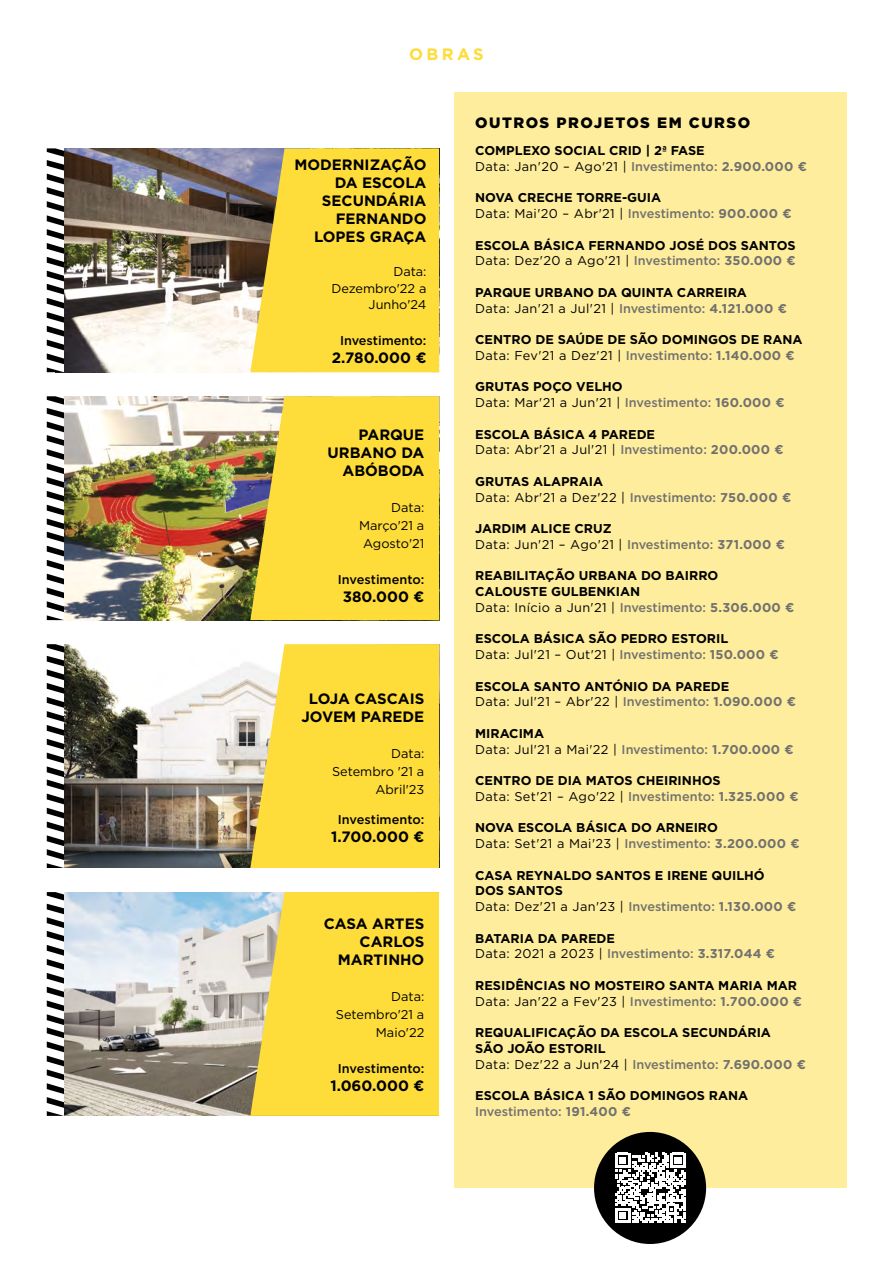
<style>
.page{position:relative;width:893px;height:1263px;background:#fff}
.page>*{position:absolute;margin:0;border:0;box-sizing:border-box;transform-origin:0 0}
.t1{font:700 16.5px "Gotham";letter-spacing:.2em;color:#fedc39}
.t2{font:700 15px/18px "Gotham";color:#000;text-align:right}
.t3{font:900 15px "Gotham";letter-spacing:.1em;color:#000}
.t4{font:700 12.75px/15.8px "Gotham";color:#000}
.t5{font:12.75px/15.8px "Gotham";letter-spacing:.03em;color:#000}
.t6{font:12.75px/18px "Gotham";color:#000;text-align:right}
.t7{font:500 12.75px "Gotham";color:#000}
.s1{font-weight:400}
.s2{font-weight:500;color:#71706f}
.s3{color:#71706f}
.s4{font-weight:700}
.s5{font-weight:700;color:#71706f}
</style>
<div class="page">
<div style="left:454px;top:92px;width:392px;height:1096px;background:#feed9c"></div>
<img style="left:64px;top:892px;width:186px;height:223px">
<img style="left:64px;top:396px;width:186px;height:224px">
<img style="left:64px;top:644px;width:186px;height:224px">
<img style="left:64px;top:148px;width:186px;height:224px">
<svg style="left:250px;top:892px;width:189px;height:224px;background:#f8d945"></svg>
<svg style="left:250px;top:644px;width:189px;height:224px;background:#fadb46"></svg>
<svg style="left:250px;top:396px;width:189px;height:224px;background:#f4d43e"></svg>
<svg style="left:250px;top:148px;width:189px;height:224px;background:#f1d13e"></svg>
<svg style="left:47px;top:396px;width:17px;height:224px"></svg>
<svg style="left:47px;top:892px;width:17px;height:224px"></svg>
<svg style="left:47px;top:644px;width:17px;height:224px"></svg>
<svg style="left:47px;top:148px;width:17px;height:224px"></svg>
<div style="left:594px;top:1132px;width:112px;height:112px;background:#000;border-radius:50%"></div>
<svg style="left:615px;top:1153px;width:70px;height:70px"></svg>
<p class="t1" style="left:409px;top:43px;width:76px">OBRAS</p>
<p class="t2" style="left:294px;top:155px;width:134px">MODERNIZAÇÃO<br>DA ESCOLA<br>SECUNDÁRIA<br>FERNANDO<br>LOPES GRAÇA</p>
<p class="t6" style="left:331px;top:263px;width:97px;line-height:16.5px">Data:<br>Dezembro'22 a<br>Junho'24</p>
<p class="t7" style="left:340px;top:332px;width:88px">Investimento:</p>
<p class="t2" style="left:332px;top:349px;width:96px">2.780.000 €</p>
<p class="t2" style="left:328px;top:425px;width:98px">PARQUE<br>URBANO DA<br>ABÓBODA</p>
<p class="t6" style="left:359px;top:498px;width:67px">Data:<br>Março'21 a<br>Agosto'21</p>
<p class="t7" style="left:338px;top:571px;width:88px">Investimento:</p>
<p class="t2" style="left:343px;top:587px;width:83px">380.000 €</p>
<p class="t2" style="left:301px;top:689px;width:124px;text-align:center">LOJA CASCAIS<br>JOVEM PAREDE</p>
<p class="t6" style="left:332px;top:744px;width:94px">Data:<br>Setembro '21 a<br>Abril'23</p>
<p class="t7" style="left:338px;top:811px;width:88px">Investimento:</p>
<p class="t2" style="left:331px;top:827px;width:95px">1.700.000 €</p>
<p class="t2" style="left:324px;top:914px;width:102px">CASA ARTES<br>CARLOS<br>MARTINHO</p>
<p class="t6" style="left:336px;top:987px;width:90px">Data:<br>Setembro'21 a<br>Maio'22</p>
<p class="t7" style="left:338px;top:1060px;width:88px">Investimento:</p>
<p class="t2" style="left:330px;top:1076px;width:95px">1.060.000 €</p>
<p class="t3" style="left:475px;top:112px;width:277px">OUTROS PROJETOS EM CURSO</p>
<p class="t4" style="left:475px;top:143px;width:333px">COMPLEXO SOCIAL CRID | 2ª FASE<br><span class="s1">Data: Jan'20 – Ago'21 |</span> <span class="s2">Investimento:</span> <span class="s3">2.900.000 €</span></p>
<p class="t4" style="left:475px;top:190px;width:318px">NOVA CRECHE TORRE-GUIA<br><span class="s1">Data: Mai'20 – Abr'21 |</span> <span class="s2">Investimento:</span> <span class="s3">900.000 €</span></p>
<p class="t4" style="left:475px;top:237px;width:322px">ESCOLA BÁSICA FERNANDO JOSÉ DOS SANTOS<br><span class="s1">Data: Dez'20 a Ago'21 |</span> <span class="s2">Investimento:</span> <span class="s3">350.000 €</span></p>
<p class="t4" style="left:475px;top:284px;width:313px">PARQUE URBANO DA QUINTA CARREIRA<br><span class="s1">Data: Jan'21 a Jul'21 |</span> <span class="s2">Investimento:</span> <span class="s3">4.121.000 €</span></p>
<p class="t4" style="left:475px;top:332px;width:329px">CENTRO DE SAÚDE DE SÃO DOMINGOS DE RANA<br><span class="s1">Data: Fev'21 a Dez'21 |</span> <span class="s2">Investimento:</span> <span class="s3">1.140.000 €</span></p>
<p class="t5" style="left:475px;top:379px;width:311px"><span class="s4">GRUTAS POÇO VELHO<br></span>Data: Mar'21 a Jun'21 | <span class="s2">Investimento:</span> <span class="s5">160.000 €</span></p>
<p class="t4" style="left:475px;top:426px;width:310px">ESCOLA BÁSICA 4 PAREDE<br><span class="s1">Data: Abr'21 a Jul'21 |</span> <span class="s2">Investimento:</span> <span class="s3">200.000 €</span></p>
<p class="t5" style="left:475px;top:473px;width:318px"><span class="s4">GRUTAS ALAPRAIA<br></span>Data: Abr'21 a Dez'22 | <span class="s2">Investimento:</span> <span class="s5">750.000 €</span></p>
<p class="t5" style="left:475px;top:520px;width:311px"><span class="s4">JARDIM ALICE CRUZ<br></span>Data: Jun'21 – Ago'21 | <span class="s2">Investimento:</span> <span class="s5">371.000 €</span></p>
<p class="t4" style="left:475px;top:568px;width:321px">REABILITAÇÃO URBANA DO BAIRRO<br>CALOUSTE GULBENKIAN<br><span class="s1">Data: Início a Jun'21 |</span> <span class="s2">Investimento:</span> <span class="s3">5.306.000 €</span></p>
<p class="t4" style="left:475px;top:631px;width:305px">ESCOLA BÁSICA SÃO PEDRO ESTORIL<br><span class="s1">Data: Jul'21 – Out'21 |</span> <span class="s2">Investimento:</span> <span class="s3">150.000 €</span></p>
<p class="t4" style="left:475px;top:678px;width:322px">ESCOLA SANTO ANTÓNIO DA PAREDE<br><span class="s1">Data: Jul'21 – Abr'22 |</span> <span class="s2">Investimento:</span> <span class="s3">1.090.000 €</span></p>
<p class="t5" style="left:475px;top:725px;width:320px"><span class="s4">MIRACIMA<br></span>Data: Jul'21 a Mai'22 | <span class="s2">Investimento:</span> <span class="s5">1.700.000 €</span></p>
<p class="t4" style="left:475px;top:773px;width:325px">CENTRO DE DIA MATOS CHEIRINHOS<br><span class="s1">Data: Set'21 – Ago'22 |</span> <span class="s2">Investimento:</span> <span class="s3">1.325.000 €</span></p>
<p class="t4" style="left:475px;top:820px;width:326px">NOVA ESCOLA BÁSICA DO ARNEIRO<br><span class="s1">Data: Set'21 a Mai'23 |</span> <span class="s2">Investimento:</span> <span class="s3">3.200.000 €</span></p>
<p class="t4" style="left:475px;top:867px;width:323px">CASA REYNALDO SANTOS E IRENE QUILHÓ<br>DOS SANTOS<br><span class="s1">Data: Dez'21 a Jan'23 |</span> <span class="s2">Investimento:</span> <span class="s3">1.130.000 €</span></p>
<p class="t4" style="left:475px;top:930px;width:301px">BATARIA DA PAREDE<br><span class="s1">Data: 2021 a 2023 |</span> <span class="s2">Investimento:</span> <span class="s3">3.317.044 €</span></p>
<p class="t4" style="left:475px;top:977px;width:328px">RESIDÊNCIAS NO MOSTEIRO SANTA MARIA MAR<br><span class="s1">Data: Jan'22 a Fev'23 |</span> <span class="s2">Investimento:</span> <span class="s3">1.700.000 €</span></p>
<p class="t4" style="left:475px;top:1025px;width:332px">REQUALIFICAÇÃO DA ESCOLA SECUNDÁRIA<br>SÃO JOÃO ESTORIL<br><span class="s1">Data: Dez'22 a Jun'24 |</span> <span class="s2">Investimento:</span> <span class="s3">7.690.000 €</span></p>
<p class="t4" style="left:475px;top:1088px;width:275px">ESCOLA BÁSICA 1 SÃO DOMINGOS RANA<br><span class="s2">Investimento:</span> <span class="s3">191.400 €</span></p>
</div>
